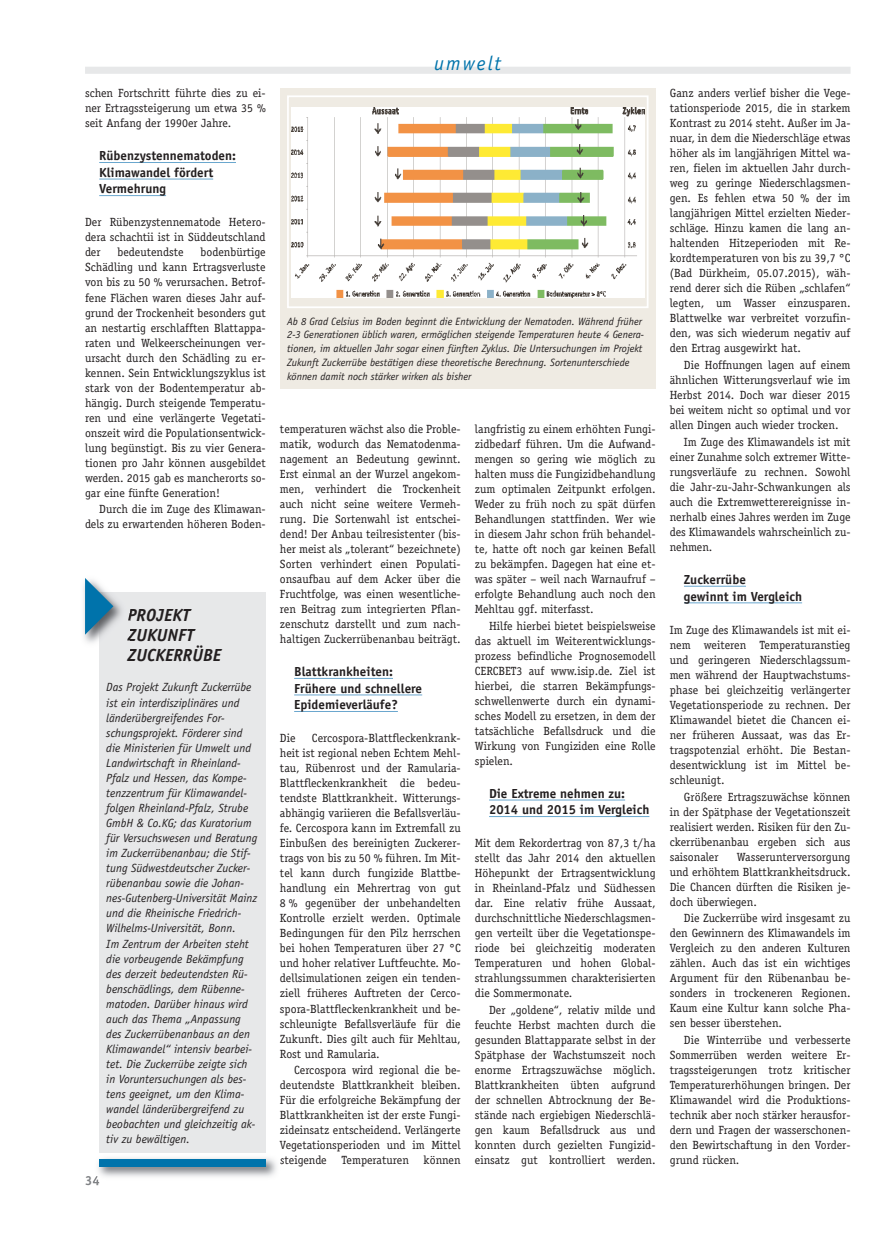
<style>
.page{position:relative;width:886px;height:1241px;background:#fff}
.page>*{position:absolute;margin:0;border:0;box-sizing:border-box;transform-origin:0 0}
.t1{font:italic 20px "Officina Sans";letter-spacing:.1em;color:#0073ab}
.t2{font:italic 700 17.5px/20px "Officina Sans";color:#231f20}
.t3{font:700 13.12px/16.5px "Officina Sans";color:#231f20}
.t4{font:700 13.12px "Officina Sans";color:#808285}
.t5{font:11.88px/15px "Officina Serif";color:#231f20;text-align:justify}
.t6{font:italic 11.88px/15px "Officina Sans";color:#231f20}
.t7{font:italic 10.62px/13.8px "Officina Sans";color:#231f20}
</style>
<div class="page">
<div style="left:85px;top:67px;width:765px;height:7px;background:#e7e8e9"></div>
<hr style="left:99px;top:162px;width:137px;height:1px;background:#6aa7ce">
<hr style="left:99px;top:178px;width:114px;height:1px;background:#6aa7ce">
<hr style="left:99px;top:195px;width:67px;height:1px;background:#6aa7ce">
<hr style="left:294px;top:677px;width:99px;height:1px;background:#6aa7ce">
<hr style="left:294px;top:694px;width:128px;height:1px;background:#6aa7ce">
<hr style="left:294px;top:711px;width:104px;height:1px;background:#6aa7ce">
<hr style="left:489px;top:799px;width:136px;height:1px;background:#6aa7ce">
<hr style="left:489px;top:816px;width:160px;height:1px;background:#6aa7ce">
<div style="left:99px;top:592px;width:167px;height:560px;background:#e7e8e9"></div>
<img style="left:83px;top:584px;width:46px;height:59px">
<svg style="left:85px;top:578px;width:28px;height:56px"></svg>
<img style="left:98px;top:1158px;width:179px;height:19px">
<svg style="left:94px;top:1175px;width:5px;height:7px"></svg>
<div style="left:99px;top:1159px;width:167px;height:7px;background:#0073ab"></div>
<hr style="left:684px;top:585px;width:62px;height:1px;background:#6aa7ce">
<hr style="left:684px;top:602px;width:118px;height:1px;background:#6aa7ce">
<div style="left:280px;top:89px;width:376px;height:300px;background:#efebe3"></div>
<img style="left:291px;top:108px;width:353px;height:190px">
<div style="left:287px;top:95px;width:361px;height:213px;border:2px solid #fff"></div>
<p class="t5" style="left:85px;top:85px;width:182px">schen Fortschritt führte dies zu ei&shy;ner Ertragssteigerung um etwa 35 % seit Anfang der 1990er Jahre.</p>
<p class="t3" style="left:99px;top:149px;width:138px">Rübenzystennematoden:<br>Klimawandel fördert<br>Vermehrung</p>
<p class="t5" style="left:85px;top:215px;width:182px">Der Rübenzystennematode Hetero&shy;dera schachtii ist in Süddeutschland der</p>
<p class="t5" style="left:85px;top:245px;width:182px;text-indent:115px">bodenbürtige Schädling und kann Ertragsverluste von bis zu 50 % verursachen. Betrof&shy;fene Flächen waren dieses Jahr auf&shy;grund der Trockenheit besonders gut an nestartig erschlafften Blattappa&shy;raten und Welkeerscheinungen ver&shy;ursacht durch den Schädling zu er&shy;kennen. Sein Entwicklungszyklus ist stark von der Bodentemperatur ab&shy;hängig. Durch steigende Temperatu&shy;ren und eine verlängerte Vegetati&shy;onszeit wird die Populationsentwick&shy;lung begünstigt. Bis zu vier Genera&shy;tionen pro Jahr können ausgebildet werden. 2015 gab es mancherorts so&shy;gar eine fünfte Generation!</p>
<p class="t5" style="left:85px;top:501px;width:182px;text-align:right">Durch die im Zuge des Klimawan&shy;dels zu erwartenden höheren Boden-</p>
<p class="t5" style="left:118px;top:245px;width:68px">bedeutendste</p>
<h2 class="t2" style="left:128px;top:606px;width:95px">PROJEKT<br>ZUKUNFT<br>ZUCKERRÜBE</h2>
<p class="t6" style="left:106px;top:680px;width:152px">Das Projekt Zukunft Zuckerrübe ist ein interdisziplinäres und länderübergreifendes For&shy;schungsprojekt. Förderer sind die Ministerien für Umwelt und<br>Landwirtschaft in Rheinland-<br>Pfalz und Hessen, das Kompe&shy;tenzzentrum für Klimawandel&shy;folgen Rheinland-Pfalz, Strube<br>GmbH &amp; Co.KG; das Kuratorium für Versuchswesen und Beratung im Zuckerrübenanbau; die Stif&shy;tung Südwestdeutscher Zucker&shy;rübenanbau sowie die Johan&shy;nes-Gutenberg-Universität Mainz und die Rheinische Friedrich-<br>Wilhelms-Universität, Bonn.<br>Im Zentrum der Arbeiten steht die vorbeugende Bekämpfung des derzeit bedeutendsten Rü&shy;benschädlings, dem Rübenne&shy;matoden. Darüber hinaus wird auch das Thema „Anpassung des Zuckerrübenanbaus an den<br>Klimawandel“ intensiv bearbei&shy;tet. Die Zuckerrübe zeigte sich in Voruntersuchungen als bes&shy;tens geeignet, um den Klima&shy;wandel länderübergreifend zu beobachten und gleichzeitig ak&shy;tiv zu bewältigen.</p>
<p class="t4" style="left:85px;top:1175px;width:16px">34</p>
<h1 class="t1" style="left:434px;top:56px;width:68px">umwelt</h1>
<p class="t7" style="left:287px;top:315px;width:359px">Ab 8 Grad Celsius im Boden beginnt die Entwicklung der Nematoden. Während früher 2-3 Generationen üblich waren, ermöglichen steigende Temperaturen heute 4 Genera&shy;tionen, im aktuellen Jahr sogar einen fünften Zyklus. Die Untersuchungen im Projekt Zukunft Zuckerrübe bestätigen diese theoretische Berechnung. Sortenunterschiede können damit noch stärker wirken als bisher</p>
<p class="t5" style="left:280px;top:421px;width:182px">temperaturen wächst also die Proble&shy;matik, wodurch das Nematodenma&shy;nagement an Bedeutung gewinnt.<br>Erst einmal an der Wurzel angekom&shy;men, verhindert die Trockenheit auch nicht seine weitere Vermeh&shy;rung. Die Sortenwahl ist entschei&shy;dend! Der Anbau teilresistenter (bis&shy;her meist als „tolerant“ bezeichnete)<br>Sorten verhindert einen Populati&shy;onsaufbau auf dem Acker über die Fruchtfolge, was einen wesentliche&shy;ren Beitrag zum integrierten Pflan&shy;zenschutz darstellt und zum nach&shy;haltigen Zuckerrübenanbau beiträgt.</p>
<p class="t3" style="left:294px;top:664px;width:130px">Blattkrankheiten:<br>Frühere und schnellere<br>Epidemieverläufe?</p>
<p class="t5" style="left:280px;top:730px;width:17px">Die</p>
<p class="t5" style="left:280px;top:730px;width:182px;text-indent:32px">Cercospora-Blattfleckenkrank&shy;heit ist regional neben Echtem Mehl&shy;tau, Rübenrost und der Ramularia-Blattfleckenkrankheit die bedeu&shy;tendste Blattkrankheit. Witterungs&shy;abhängig variieren die Befallsverläu&shy;fe. Cercospora kann im Extremfall zu Einbußen des bereinigten Zuckerer&shy;trags von bis zu 50 % führen. Im Mit&shy;tel kann durch fungizide Blattbe&shy;handlung ein Mehrertrag von gut 8 % gegenüber der unbehandelten Kontrolle erzielt werden. Optimale Bedingungen für den Pilz herrschen bei hohen Temperaturen über 27 °C und hoher relativer Luftfeuchte. Mo&shy;dellsimulationen zeigen ein tenden&shy;ziell früheres Auftreten der Cerco&shy;spora-Blattfleckenkrankheit und be&shy;schleunigte Befallsverläufe für die Zukunft. Dies gilt auch für Mehltau, Rost und Ramularia.</p>
<p class="t5" style="left:280px;top:1062px;width:182px;text-indent:14px">Cercospora wird regional die be&shy;deutendste Blattkrankheit bleiben.<br>Für die erfolgreiche Bekämpfung der Blattkrankheiten ist der erste Fungi&shy;zideinsatz entscheidend. Verlängerte Vegetationsperioden und im Mittel steigende Temperaturen können</p>
<p class="t5" style="left:475px;top:421px;width:182px">langfristig zu einem erhöhten Fungi&shy;zidbedarf führen. Um die Aufwand&shy;mengen so gering wie möglich zu halten muss die Fungizidbehandlung zum optimalen Zeitpunkt erfolgen.<br>Weder zu früh noch zu spät dürfen Behandlungen stattfinden. Wer wie in diesem Jahr schon früh behandel&shy;te, hatte oft noch gar keinen Befall zu bekämpfen. Dagegen hat eine et&shy;was später – weil nach Warnaufruf – erfolgte Behandlung auch noch den Mehltau ggf. miterfasst.</p>
<p class="t5" style="left:475px;top:618px;width:182px;text-indent:14px">Hilfe hierbei bietet beispielsweise das aktuell im Weiterentwicklungs&shy;prozess befindliche Prognosemodell CERCBET3 auf www.isip.de. Ziel ist hierbei, die starren Bekämpfungs&shy;schwellenwerte durch ein dynami&shy;sches Modell zu ersetzen, in dem der tatsächliche Befallsdruck und die Wirkung von Fungiziden eine Rolle spielen.</p>
<p class="t3" style="left:489px;top:786px;width:162px">Die Extreme nehmen zu:<br>2014 und 2015 im Vergleich</p>
<p class="t5" style="left:475px;top:835px;width:182px">Mit dem Rekordertrag von 87,3 t/ha stellt das Jahr 2014 den aktuellen Höhepunkt der Ertragsentwicklung in Rheinland-Pfalz und Südhessen dar. Eine relativ frühe Aussaat, durchschnittliche Niederschlagsmen&shy;gen verteilt über die Vegetationspe&shy;riode bei gleichzeitig moderaten Temperaturen und hohen Global&shy;strahlungssummen charakterisierten die Sommermonate.</p>
<p class="t5" style="left:475px;top:1002px;width:182px;text-indent:14px">Der „goldene“, relativ milde und feuchte Herbst machten durch die gesunden Blattapparate selbst in der Spätphase der Wachstumszeit noch enorme Ertragszuwächse möglich.<br>Blattkrankheiten übten aufgrund der schnellen Abtrocknung der Be&shy;stände nach ergiebigen Niederschlä&shy;gen kaum Befallsdruck aus und konnten durch gezielten Fungizid&shy;einsatz gut kontrolliert werden.</p>
<p class="t5" style="left:670px;top:85px;width:182px">Ganz anders verlief bisher die Vege&shy;tationsperiode 2015, die in starkem Kontrast zu 2014 steht. Außer im Ja&shy;nuar, in dem die Niederschläge etwas höher als im langjährigen Mittel wa&shy;ren, fielen im aktuellen Jahr durch&shy;weg zu geringe Niederschlagsmen&shy;gen. Es fehlen etwa 50 % der im langjährigen Mittel erzielten Nieder&shy;schläge. Hinzu kamen die lang an&shy;haltenden Hitzeperioden mit Re&shy;kordtemperaturen von bis zu 39,7 °C (Bad Dürkheim, 05.07.2015), wäh&shy;rend derer sich die Rüben „schlafen“ legten, um Wasser einzusparen.<br>Blattwelke war verbreitet vorzufin&shy;den, was sich wiederum negativ auf den Ertrag ausgewirkt hat.</p>
<p class="t5" style="left:670px;top:357px;width:182px;text-indent:14px">Die Hoffnungen lagen auf einem ähnlichen Witterungsverlauf wie im Herbst 2014. Doch war dieser 2015 bei weitem nicht so optimal und vor allen Dingen auch wieder trocken.</p>
<p class="t5" style="left:670px;top:434px;width:182px;text-indent:14px">Im Zuge des Klimawandels ist mit einer Zunahme solch extremer Witte&shy;rungsverläufe zu rechnen. Sowohl die Jahr-zu-Jahr-Schwankungen als auch die Extremwetterereignisse in&shy;nerhalb eines Jahres werden im Zuge des Klimawandels wahrscheinlich zu&shy;nehmen.</p>
<p class="t3" style="left:684px;top:572px;width:120px">Zuckerrübe<br>gewinnt im Vergleich</p>
<p class="t5" style="left:670px;top:622px;width:182px">Im Zuge des Klimawandels ist mit ei&shy;nem weiteren Temperaturanstieg und geringeren Niederschlagssum&shy;men während der Hauptwachstums&shy;phase bei gleichzeitig verlängerter Vegetationsperiode zu rechnen. Der Klimawandel bietet die Chancen ei&shy;ner früheren Aussaat, was das Er&shy;tragspotenzial erhöht. Die Bestan&shy;desentwicklung ist im Mittel be&shy;schleunigt.</p>
<p class="t5" style="left:670px;top:788px;width:182px;text-indent:14px">Größere Ertragszuwächse können in der Spätphase der Vegetationszeit realisiert werden. Risiken für den Zu&shy;ckerrübenanbau ergeben sich aus saisonaler</p>
<p class="t5" style="left:670px;top:848px;width:182px;text-indent:67px">Wasserunterversorgung und erhöhtem Blattkrankheitsdruck.<br>Die Chancen dürften die Risiken je&shy;doch überwiegen.</p>
<p class="t5" style="left:670px;top:910px;width:182px;text-indent:14px">Die Zuckerrübe wird insgesamt zu den Gewinnern des Klimawandels im Vergleich zu den anderen Kulturen zählen. Auch das ist ein wichtiges Argument für den Rübenanbau be&shy;sonders in trockeneren Regionen.<br>Kaum eine Kultur kann solche Pha&shy;sen besser überstehen.</p>
<p class="t5" style="left:670px;top:1032px;width:182px;text-indent:14px">Die Winterrübe und verbesserte Sommerrüben werden weitere Er&shy;tragssteigerungen trotz kritischer Temperaturerhöhungen bringen. Der Klimawandel wird die Produktions&shy;technik aber noch stärker herausfor&shy;dern und Fragen der wasserschonen&shy;den Bewirtschaftung in den Vorder&shy;grund rücken.</p>
</div>
